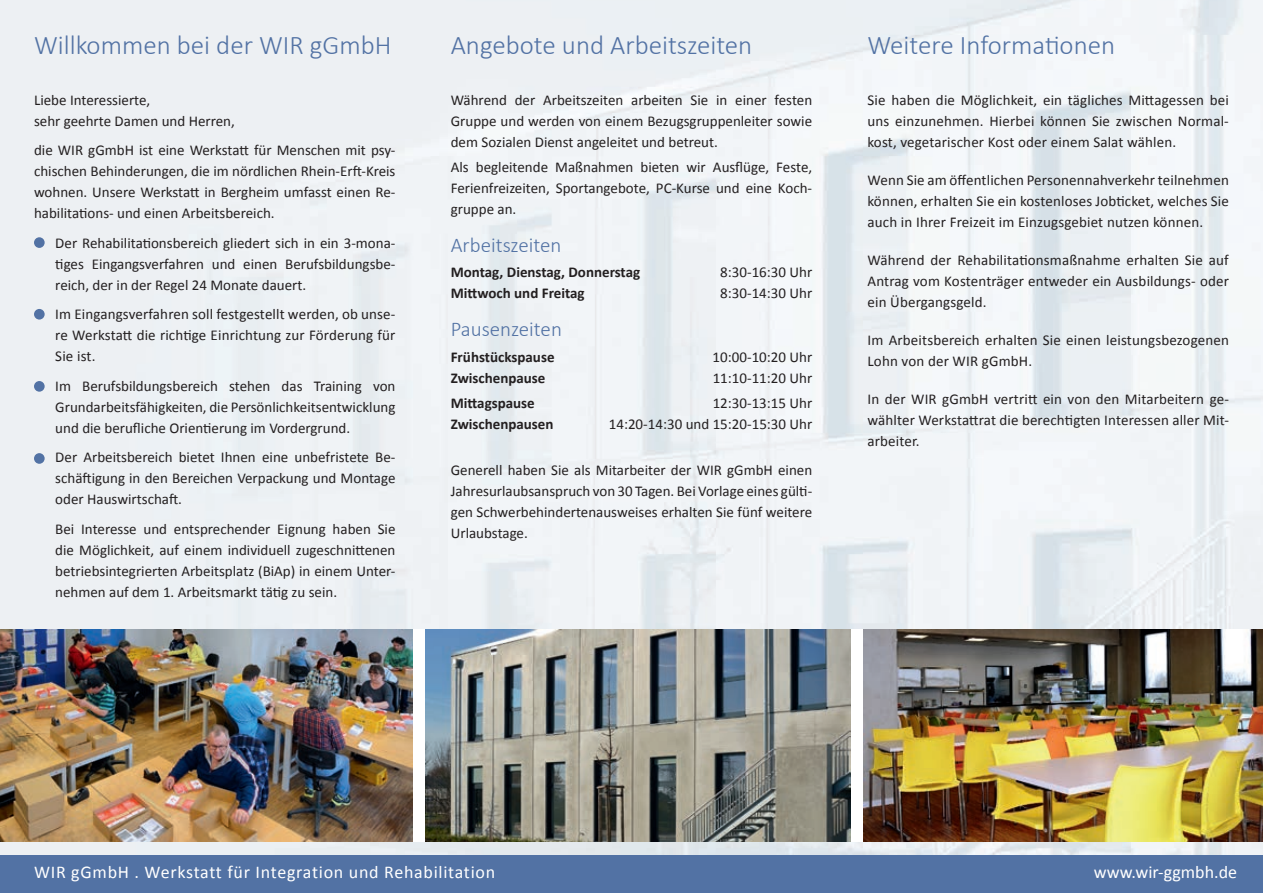
<style>
.page{position:relative;width:1263px;height:893px;background:#fff}
.page>*{position:absolute;margin:0;border:0;box-sizing:border-box;transform-origin:0 0}
.t1{font:300 27px "Calibri";color:#5272a4}
.t2{font:300 21px "Calibri";color:#5272a4}
.t3{font:18px "Calibri";letter-spacing:.04em;color:#fff}
.t4{font:18px "Calibri";color:#fff}
.t5{font:15px/21px "Calibri";color:#231f20;text-align:justify}
.t6{font:700 15px "Calibri";color:#231f20}
</style>
<div class="page">
<div style="left:0;top:855px;width:1263px;height:38px;background:#5272a4"></div>
<div style="left:34px;top:237px;width:11px;height:11px;background:#5272a4;border-radius:50%"></div>
<div style="left:34px;top:309px;width:11px;height:11px;background:#5272a4;border-radius:50%"></div>
<div style="left:34px;top:381px;width:11px;height:11px;background:#5272a4;border-radius:50%"></div>
<div style="left:34px;top:453px;width:11px;height:11px;background:#5272a4;border-radius:50%"></div>
<img style="left:0;top:629px;width:412px;height:213px">
<img style="left:425px;top:629px;width:425px;height:213px">
<img style="left:863px;top:629px;width:400px;height:213px">
<h1 class="t1" style="left:34px;top:29px;width:359px">Willkommen bei der WIR gGmbH</h1>
<h1 class="t1" style="left:451px;top:29px;width:303px">Angebote und Arbeitszeiten</h1>
<h1 class="t1" style="left:867px;top:29px;width:249px">Weitere Informationen</h1>
<p class="t5" style="left:34px;top:89px;width:202px">Liebe Interessierte,<br>sehr geehrte Damen und Herren,</p>
<p class="t5" style="left:34px;top:140px;width:363px">die WIR gGmbH ist eine Werkstatt für Menschen mit psy&shy;chischen Behinderungen, die im nördlichen Rhein-Erft-Kreis wohnen. Unsere Werkstatt in Bergheim umfasst einen Re&shy;habilitations- und einen Arbeitsbereich.</p>
<p class="t5" style="left:55px;top:232px;width:342px">Der Rehabilitationsbereich gliedert sich in ein 3-mona&shy;tiges Eingangsverfahren und einen Berufsbildungsbe&shy;reich, der in der Regel 24 Monate dauert.</p>
<p class="t5" style="left:55px;top:304px;width:342px">Im Eingangsverfahren soll festgestellt werden, ob unse&shy;re Werkstatt die richtige Einrichtung zur Förderung für Sie ist.</p>
<p class="t5" style="left:55px;top:375px;width:342px">Im Berufsbildungsbereich stehen das Training von Grundarbeitsfähigkeiten, die Persönlichkeitsentwicklung und die berufliche Orientierung im Vordergrund.</p>
<p class="t5" style="left:55px;top:447px;width:342px">Der Arbeitsbereich bietet Ihnen eine unbefristete Be&shy;schäftigung in den Bereichen Verpackung und Montage oder Hauswirtschaft.</p>
<p class="t5" style="left:55px;top:518px;width:342px">Bei Interesse und entsprechender Eignung haben Sie die Möglichkeit, auf einem individuell zugeschnittenen betriebsintegrierten Arbeitsplatz (BiAp) in einem Unter&shy;nehmen auf dem 1. Arbeitsmarkt tätig zu sein.</p>
<p class="t5" style="left:451px;top:89px;width:363px">Während der Arbeitszeiten arbeiten Sie in einer festen Gruppe und werden von einem Bezugsgruppenleiter sowie dem Sozialen Dienst angeleitet und betreut.</p>
<p class="t5" style="left:451px;top:157px;width:363px">Als begleitende Maßnahmen bieten wir Ausflüge, Feste, Ferienfreizeiten, Sportangebote, PC-Kurse und eine Koch&shy;gruppe an.</p>
<h2 class="t2" style="left:451px;top:232px;width:112px">Arbeitszeiten</h2>
<p class="t6" style="left:451px;top:263px;width:191px">Montag, Dienstag, Donnerstag</p>
<p class="t5" style="left:720px;top:262px;width:93px">8:30-16:30 Uhr</p>
<p class="t6" style="left:451px;top:284px;width:135px">Mittwoch und Freitag</p>
<p class="t5" style="left:720px;top:283px;width:93px">8:30-14:30 Uhr</p>
<h2 class="t2" style="left:451px;top:316px;width:113px">Pausenzeiten</h2>
<p class="t6" style="left:451px;top:347px;width:105px">Frühstückspause</p>
<p class="t5" style="left:713px;top:346px;width:101px">10:00-10:20 Uhr</p>
<p class="t6" style="left:451px;top:368px;width:96px">Zwischenpause</p>
<p class="t5" style="left:713px;top:367px;width:101px">11:10-11:20 Uhr</p>
<p class="t6" style="left:451px;top:393px;width:86px">Mittagspause</p>
<p class="t5" style="left:713px;top:392px;width:101px">12:30-13:15 Uhr</p>
<p class="t6" style="left:451px;top:414px;width:104px">Zwischenpausen</p>
<p class="t5" style="left:609px;top:413px;width:205px">14:20-14:30 und 15:20-15:30 Uhr</p>
<p class="t5" style="left:451px;top:460px;width:363px">Generell haben Sie als Mitarbeiter der WIR gGmbH einen Jahresurlaubsanspruch von 30 Tagen. Bei Vorlage eines gülti&shy;gen Schwerbehindertenausweises erhalten Sie fünf weitere Urlaubstage.</p>
<p class="t5" style="left:867px;top:89px;width:363px">Sie haben die Möglichkeit, ein tägliches Mittagessen bei uns einzunehmen. Hierbei können Sie zwischen Normal&shy;kost, vegetarischer Kost oder einem Salat wählen.</p>
<p class="t5" style="left:867px;top:169px;width:363px">Wenn Sie am öffentlichen Personennahverkehr teilnehmen können, erhalten Sie ein kostenloses Jobticket, welches Sie auch in Ihrer Freizeit im Einzugsgebiet nutzen können.</p>
<p class="t5" style="left:867px;top:249px;width:363px">Während der Rehabilitationsmaßnahme erhalten Sie auf Antrag vom Kostenträger entweder ein Ausbildungs- oder ein Übergangsgeld.</p>
<p class="t5" style="left:867px;top:329px;width:363px">Im Arbeitsbereich erhalten Sie einen leistungsbezogenen<br>Lohn von der WIR gGmbH.</p>
<p class="t5" style="left:867px;top:388px;width:363px">In der WIR gGmbH vertritt ein von den Mitarbeitern ge&shy;wählter Werkstattrat die berechtigten Interessen aller Mit&shy;arbeiter.</p>
<p class="t3" style="left:34px;top:860px;width:463px">WIR gGmbH . Werkstatt für Integration und Rehabilitation</p>
<p class="t4" style="left:1094px;top:860px;width:145px">www.wir-ggmbh.de</p>
</div>
